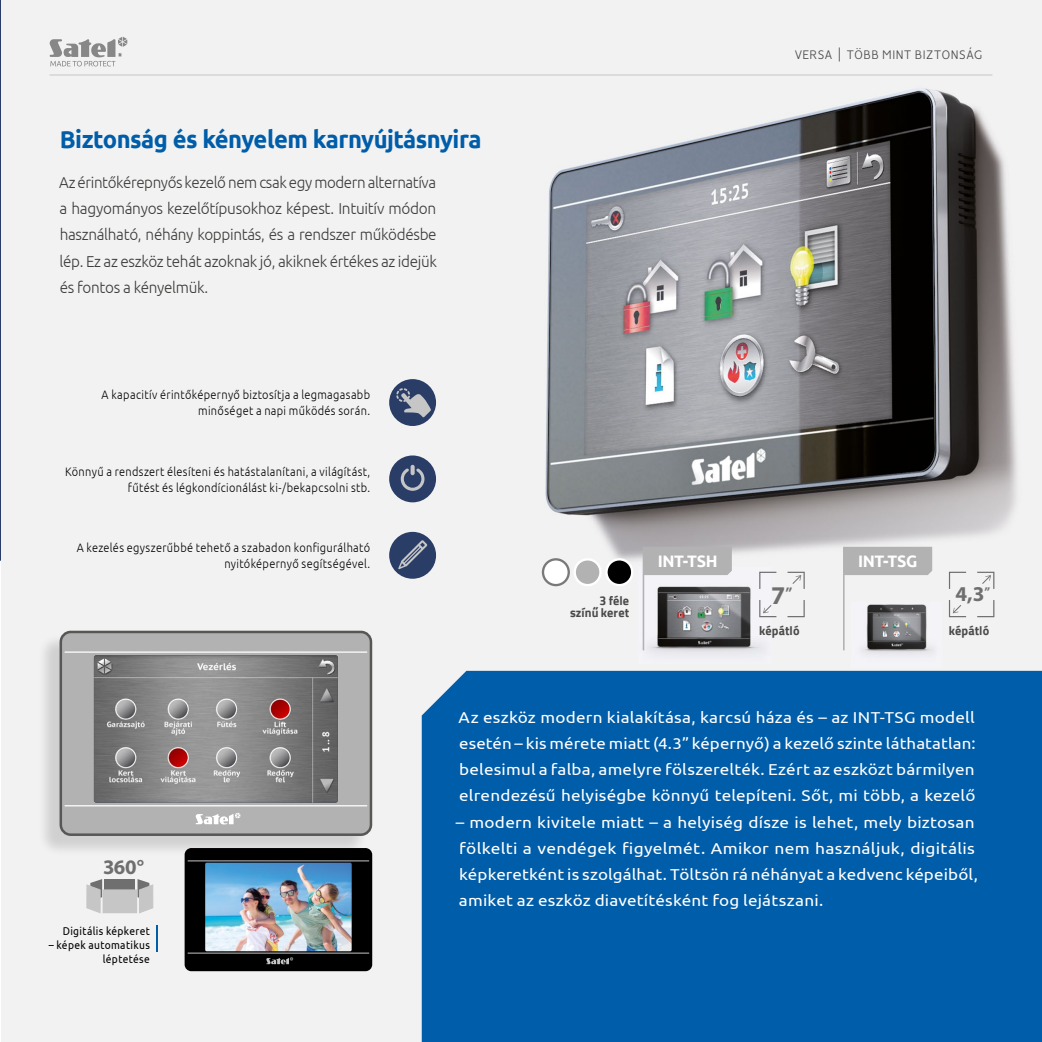
<style>
.page{position:relative;width:1042px;height:1042px;background:#fff}
.page>*{position:absolute;margin:0;border:0;box-sizing:border-box;transform-origin:0 0}
.t1{font:700 25.55px "Myriad Pro";color:#706f6f}
.Tytuł{font:700 24.5px "Ubuntu";letter-spacing:-.02em;color:#005da9}
.t2{font:700 21.18px "Myriad Pro";color:#706f6f}
.t3{font:700 20.65px "Myriad Pro";color:#706f6f}
.t4{font:700 16.62px "Ubuntu";letter-spacing:-.02em;color:#fff}
.Akapit_-_mniejszy{font:15.75px/26.2px "Ubuntu";letter-spacing:.01em;color:#fff;text-align:justify;scale:1.08 1}
.Akapit_-_mniejszy-2{font:300 15.75px/26.2px "Ubuntu";letter-spacing:-.02em;color:#3c3c3b;text-align:justify;scale:.96 1}
.Akapit_-_mniejszy-3{font:15.75px/26.2px "Ubuntu";letter-spacing:.01em;color:#fff;scale:1.09 1}
.t5{font:300 14px "Vision";letter-spacing:.01em;color:#4a4a49}
.t6{font:700 12.6px "Cairo";letter-spacing:.01em;color:#4a4a49}
.t7{font:300 12.25px/15.8px "Ubuntu";letter-spacing:.03em;color:#000;text-align:right;scale:.9 1}
.t8{font:11.38px/14px "Ubuntu";letter-spacing:.035em;color:#000;text-align:right;scale:.9 1}
</style>
<div class="page">
<img style="left:0;top:0;width:1042px;height:1042px">
<div style="left:422px;top:671px;width:620px;height:371px;background:#005da9"></div>
<div style="left:37px;top:633px;width:331px;height:224px;background:#000;opacity:.14"></div>
<div style="left:61px;top:632px;width:310px;height:202px;background:#b3b2b2;border-radius:10px"></div>
<div style="left:60px;top:631px;width:312px;height:205px;border:3px solid #575756;border-radius:10px"></div>
<hr style="left:65px;top:651px;width:302px;height:2px;background:#fff">
<hr style="left:65px;top:805px;width:302px;height:1px;background:#fff">
<svg style="left:196px;top:812px;width:44px;height:13px"></svg>
<img style="left:94px;top:655px;width:244px;height:147px">
<div style="left:185px;top:849px;width:186px;height:121px;background:#000;border-radius:6px"></div>
<div style="left:185px;top:848px;width:187px;height:123px;border:2px solid #000;border-radius:6px"></div>
<hr style="left:188px;top:860px;width:181px;height:1px;background:#c6c6c6">
<hr style="left:188px;top:952px;width:181px;height:1px;background:#c6c6c6">
<svg style="left:266px;top:957px;width:27px;height:7px"></svg>
<img style="left:205px;top:863px;width:147px;height:88px">
<div style="left:605px;top:558px;width:28px;height:28px;background:#fff;border-radius:50%"></div>
<div style="left:607px;top:560px;width:24px;height:24px;background:#000;border-radius:50%"></div>
<div style="left:573px;top:558px;width:29px;height:28px;background:#fff;border-radius:50%"></div>
<div style="left:576px;top:560px;width:23px;height:24px;background:#b3b2b2;border-radius:50%"></div>
<svg style="left:542px;top:558px;width:28px;height:28px"></svg>
<div style="left:544px;top:560px;width:23px;height:24px;background:#fff;border-radius:50%"></div>
<img style="left:638px;top:567px;width:132px;height:96px">
<img style="left:851px;top:602px;width:91px;height:66px">
<svg style="left:391px;top:381px;width:43px;height:43px"></svg>
<div style="left:389px;top:379px;width:47px;height:47px;border:2px solid #2a3d66;border-radius:50%"></div>
<svg style="left:391px;top:457px;width:43px;height:43px"></svg>
<div style="left:389px;top:455px;width:47px;height:47px;border:2px solid #2a3d66;border-radius:50%"></div>
<svg style="left:392px;top:533px;width:41px;height:42px"></svg>
<div style="left:389px;top:532px;width:47px;height:47px;border:2px solid #2a3d66;border-radius:50%"></div>
<div style="left:105px;top:879px;width:30px;height:18px;background:#706f6f"></div>
<div style="left:103px;top:890px;width:34px;height:22px;background:#c6c6c6"></div>
<div style="left:103px;top:889px;width:34px;height:24px;border:1px solid #c6c6c6"></div>
<svg style="left:138px;top:879px;width:15px;height:34px"></svg>
<svg style="left:86px;top:879px;width:16px;height:34px"></svg>
<svg style="left:759px;top:572px;width:46px;height:45px"></svg>
<svg style="left:949px;top:572px;width:45px;height:45px"></svg>
<hr style="left:50px;top:75px;width:942px;height:1px;background:#c6c6c6">
<svg style="left:50px;top:37px;width:77px;height:29px"></svg>
<div style="left:644px;top:547px;width:88px;height:28px;background:#b3b2b2"></div>
<div style="left:844px;top:547px;width:88px;height:28px;background:#b3b2b2"></div>
<hr style="left:643px;top:547px;width:1px;height:103px;background:#b3b2b2">
<hr style="left:843px;top:547px;width:1px;height:103px;background:#b3b2b2">
<svg style="left:156px;top:925px;width:1px;height:26px"></svg>
<p class="Tytuł" style="left:60px;top:124px;width:423px">Biztonság és kényelem karnyújtásnyira</p>
<p class="Akapit_-_mniejszy-2" style="left:59px;top:169px;width:395px">Az érintőkérepnyős kezelő nem csak egy modern alternatíva a hagyományos kezelőtípusokhoz képest. Intuitív módon használható, néhány koppintás, és a rendszer működésbe lép. Ez az eszköz tehát azoknak jó, akiknek értékes az idejük és fontos a kényelmük.</p>
<p class="t7" style="left:102px;top:387px;width:300px">A kapacitív érintőképernyő biztosítja a legmagasabb minőséget a napi működés során.</p>
<p class="t7" style="left:65px;top:463px;width:340px">Könnyű a rendszert élesíteni és hatástalanítani, a világítást, fűtést és légkondícionálást ki-/bekapcsolni stb.</p>
<p class="t7" style="left:77px;top:540px;width:327px">A kezelés egyszerűbbé tehető a szabadon konfigurálható nyitóképernyő segítségével.</p>
<p class="t5" style="left:794px;top:47px;width:190px">VERSA | TÖBB MINT BIZTONSÁG</p>
<p class="t6" style="left:599px;top:593px;width:31px">3 féle</p>
<p class="t6" style="left:570px;top:606px;width:61px">színű keret</p>
<p class="t4" style="left:658px;top:551px;width:61px">INT-TSH</p>
<p class="t4" style="left:858px;top:551px;width:61px">INT-TSG</p>
<p class="t1" style="left:771px;top:579px;width:23px">7<sup>”</sup></p>
<p class="t2" style="left:955px;top:580px;width:36px">4,3<sup>”</sup></p>
<p class="t6" style="left:759px;top:623px;width:42px">képátló</p>
<p class="t6" style="left:949px;top:623px;width:42px">képátló</p>
<p class="t3" style="left:103px;top:854px;width:43px">360°</p>
<p class="t8" style="left:63px;top:923px;width:98px">Digitális képkeret</p>
<p class="t8" style="left:49px;top:937px;width:114px">– képek automatikus léptetése</p>
<p class="Akapit_-_mniejszy" style="left:458px;top:703px;width:480px">Az eszköz modern kialakítása, karcsú háza és – az INT-TSG modell esetén – kis mérete miatt (4.3” képernyő) a kezelő szinte láthatatlan: belesimul a falba, amelyre fölszerelték. Ezért az eszközt bármilyen elrendezésű helyiségbe könnyű telepíteni. Sőt, mi több, a kezelő</p>
<p class="Akapit_-_mniejszy-3" style="left:456px;top:808px;width:480px">– modern kivitele miatt – a helyiség dísze is lehet, mely biztosan fölkelti a vendégek figyelmét. Amikor nem használjuk, digitális képkeretként is szolgálhat. Töltsön rá néhányat a kedvenc képeiből, amiket az eszköz diavetítésként fog lejátszani.</p>
</div>
